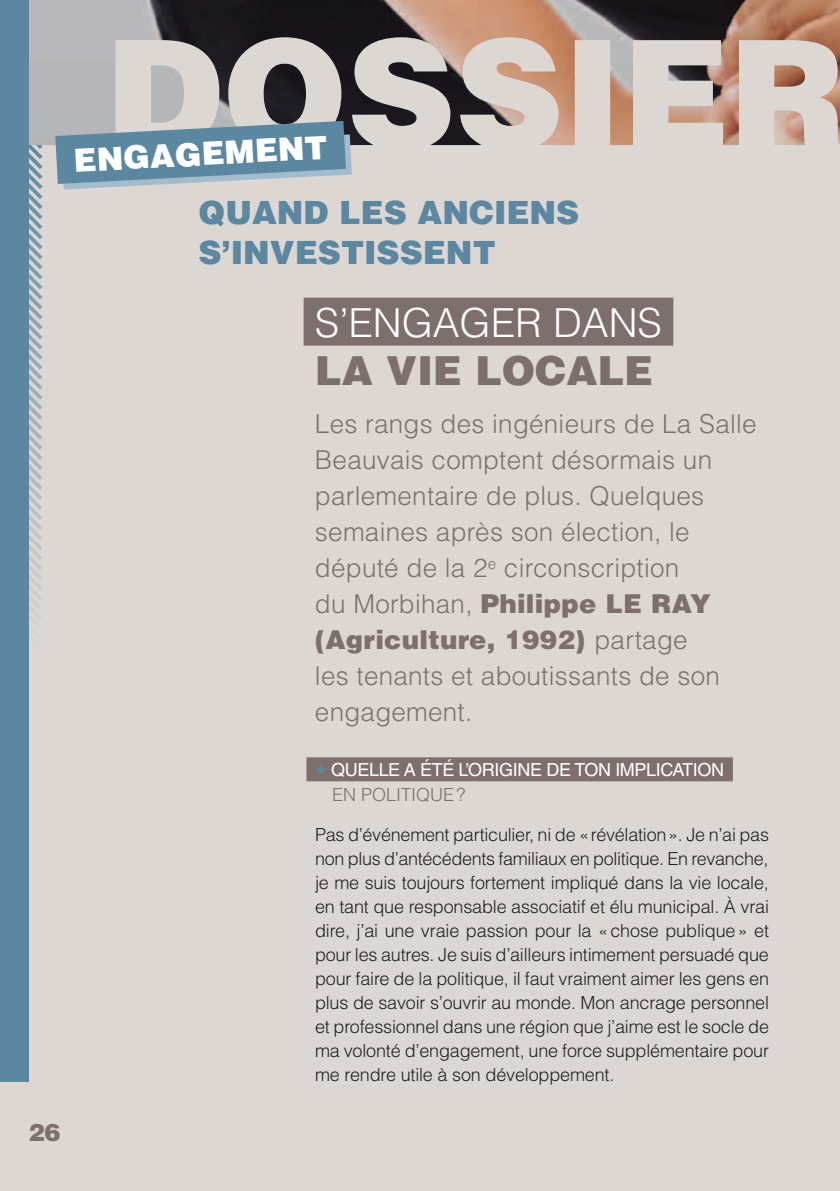
<style>
.page{position:relative;width:840px;height:1191px;background:#fff}
.page>*{position:absolute;margin:0;border:0;box-sizing:border-box;transform-origin:0 0}
.t1{font:300 40px "Helvetica LT Std";color:#fff}
.t2{font:900 40px "Helvetica LT Std";color:#7d6f6c}
.t3{font:900 32px/40px "Helvetica LT Std";color:#5c87a1}
.t4{font:900 32px "Helvetica LT Std";color:#fff}
.t5{font:300 26px/36px "Helvetica LT Std";letter-spacing:.01em;color:#7d6f6c}
.t6{font:900 24px "Helvetica LT Std";color:#7d6f6c}
.t7{font:300 18px/24px "Helvetica LT Std";letter-spacing:-.01em;color:#231f20;text-align:justify}
.t8{font:18px "Helvetica LT Std";letter-spacing:-.02em;color:#fff}
.t9{font:300 18px "Helvetica LT Std";color:#7d6f6c}
.s1{font-weight:900}
</style>
<div class="page">
<div style="left:0;top:0;width:839px;height:1191px;background:#ddd7d4"></div>
<img style="left:28px;top:0;width:811px;height:145px">
<div style="left:0;top:0;width:28px;height:1081px;background:#5c87a1"></div>
<svg style="left:28px;top:210px;width:364px;height:444px"></svg>
<svg style="left:28px;top:94px;width:367px;height:116px"></svg>
<div style="left:303px;top:298px;width:370px;height:48px;background:#7d6f6c"></div>
<div style="left:306px;top:757px;width:426px;height:24px;background:#7d6f6c"></div>
<svg style="left:315px;top:764px;width:12px;height:11px"></svg>
<h2 class="t4" style="left:72px;top:140px;width:32px;rotate:-3deg">ENGAGEMENT</h2>
<h2 class="t3" style="left:198px;top:192px;width:382px">QUAND LES ANCIENS<br>S’INVESTISSENT</h2>
<h3 class="t6" style="left:28px;top:1117px;width:34px">26</h3>
<h1 class="t1" style="left:315px;top:298px;width:62px">S’engager</h1>
<h1 class="t1" style="left:552px;top:298px;width:27px">dans</h1>
<h1 class="t2" style="left:315px;top:345px;width:339px">LA VIE LOCALE</h1>
<p class="t5" style="left:315px;top:406px;width:443px">Les rangs des ingénieurs de La Salle<br>Beauvais comptent désormais un parlementaire de plus. Quelques semaines après son élection, le député de la 2<sup>e</sup> circonscription<br>du Morbihan, <span class="s1">PHILIPPE LE RAY (AGRICULTURE, 1992)</span> partage<br>les tenants et aboutissants de son engagement.</p>
<p class="t8" style="left:331px;top:759px;width:394px">QUELLE A ÉTÉ L’ORIG INE DE TON IMPLICATION</p>
<p class="t9" style="left:332px;top:783px;width:40px">en politique</p>
<p class="t9" style="left:456px;top:783px;width:10px">?</p>
<p class="t7" style="left:315px;top:822px;width:455px">Pas d’événement particulier, ni de «révélation». Je n’ai pas non plus d’antécédents familiaux en politique. En revanche, je me suis toujours fortement impliqué dans la vie locale, en tant que responsable associatif et élu municipal. À vrai dire, j’ai une vraie passion pour la «chose publique» et pour les autres. Je suis d’ailleurs intimement persuadé que pour faire de la politique, il faut vraiment aimer les gens en plus de savoir s’ouvrir au monde. Mon ancrage personnel et professionnel dans une région que j’aime est le socle de ma volonté d’engagement, une force supplémentaire pour me rendre utile à son développement.</p>
</div>
